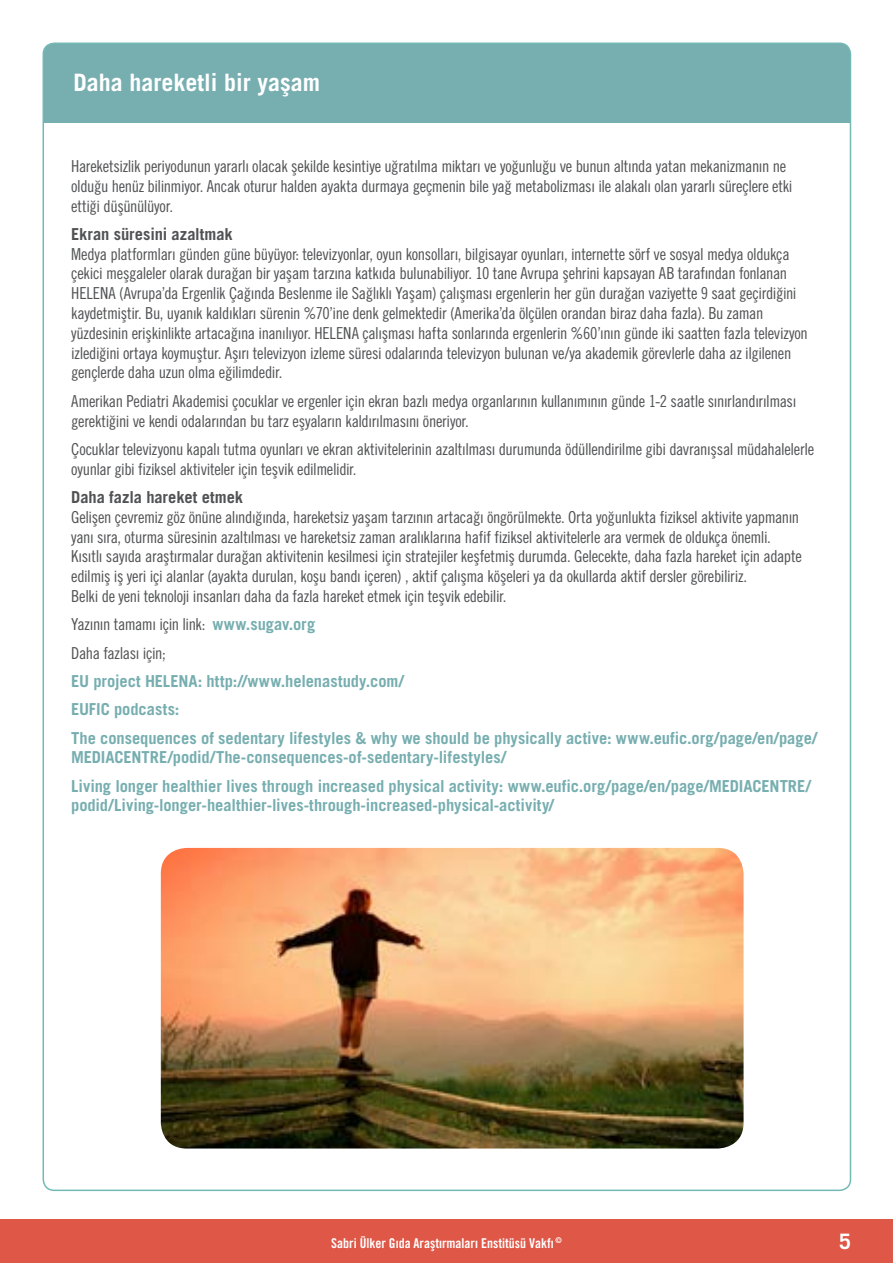
<style>
.page{position:relative;width:893px;height:1263px;background:#fff}
.page>*{position:absolute;margin:0;border:0;box-sizing:border-box;transform-origin:0 0}
.t1{font:700 24px "Trade Gothic";color:#fff}
.t2{font:700 21.3px "Trade Gothic";color:#fff}
.t3{font:16.5px/19.8px "Trade Gothic Condensed";letter-spacing:-.02em;color:#515254}
.t4{font:700 16.5px/28.3px "Trade Gothic";letter-spacing:-.005em;color:#77aeb0}
.t5{font:700 16.5px "Trade Gothic";color:#515254}
.t6{font:700 condensed 13.5px "Trade Gothic";color:#fff}
.s1{font-family:"Trade Gothic";font-weight:700;color:#77aeb0}
</style>
<div class="page">
<div style="left:0;top:1219px;width:893px;height:44px;background:#de5747"></div>
<div style="left:43px;top:43px;width:807px;height:80px;background:#77aeb0"></div>
<img style="left:161px;top:848px;width:582px;height:300px">
<h1 class="t1" style="left:73px;top:68px;width:248px">Daha hareketli bir yaşam</h1>
<p class="t3" style="left:71px;top:156px;width:723px">Hareketsizlik periyodunun yararlı olacak şekilde kesintiye uğratılma miktarı ve yoğunluğu ve bunun altında yatan mekanizmanın ne olduğu henüz bilinmiyor. Ancak oturur halden ayakta durmaya geçmenin bile yağ metabolizması ile alakalı olan yararlı süreçlere etki ettiği düşünülüyor.</p>
<p class="t5" style="left:71px;top:224px;width:163px">Ekran süresini azaltmak</p>
<p class="t3" style="left:71px;top:244px;width:738px">Medya platformları günden güne büyüyor: televizyonlar, oyun konsolları, bilgisayar oyunları, internette sörf ve sosyal medya oldukça çekici meşgaleler olarak durağan bir yaşam tarzına katkıda bulunabiliyor. 10 tane Avrupa şehrini kapsayan AB tarafından fonlanan HELENA (Avrupa’da Ergenlik Çağında Beslenme ile Sağlıklı Yaşam) çalışması ergenlerin her gün durağan vaziyette 9 saat geçirdiğini kaydetmiştir. Bu, uyanık kaldıkları sürenin %70’ine denk gelmektedir (Amerika’da ölçülen orandan biraz daha fazla). Bu zaman yüzdesinin erişkinlikte artacağına inanılıyor. HELENA çalışması hafta sonlarında ergenlerin %60’ının günde iki saatten fazla televizyon izlediğini ortaya koymuştur. Aşırı televizyon izleme süresi odalarında televizyon bulunan ve/ya akademik görevlerle daha az ilgilenen gençlerde daha uzun olma eğilimdedir.</p>
<p class="t3" style="left:71px;top:391px;width:727px">Amerikan Pediatri Akademisi çocuklar ve ergenler için ekran bazlı medya organlarının kullanımının günde 1-2 saatle sınırlandırılması gerektiğini ve kendi odalarından bu tarz eşyaların kaldırılmasını öneriyor.</p>
<p class="t3" style="left:71px;top:439px;width:744px">Çocuklar televizyonu kapalı tutma oyunları ve ekran aktivitelerinin azaltılması durumunda ödüllendirilme gibi davranışsal müdahalelerle oyunlar gibi fiziksel aktiviteler için teşvik edilmelidir.</p>
<p class="t5" style="left:71px;top:487px;width:173px">Daha fazla hareket etmek</p>
<p class="t3" style="left:71px;top:507px;width:732px">Gelişen çevremiz göz önüne alındığında, hareketsiz yaşam tarzının artacağı öngörülmekte. Orta yoğunlukta fiziksel aktivite yapmanın yanı sıra, oturma süresinin azaltılması ve hareketsiz zaman aralıklarına hafif fiziksel aktivitelerle ara vermek de oldukça önemli.<br>Kısıtlı sayıda araştırmalar durağan aktivitenin kesilmesi için stratejiler keşfetmiş durumda. Gelecekte, daha fazla hareket için adapte edilmiş iş yeri içi alanlar (ayakta durulan, koşu bandı içeren) , aktif çalışma köşeleri ya da okullarda aktif dersler görebiliriz.<br>Belki de yeni teknoloji insanları daha da fazla hareket etmek için teşvik edebilir.</p>
<p class="t3" style="left:71px;top:610px;width:246px;line-height:28.3px">Yazının tamamı için link: <span class="s1">www.sugav.org<br></span>Daha fazlası için;</p>
<p class="t4" style="left:71px;top:667px;width:747px">EU project HELENA: http://www.helenastudy.com/<br>EUFIC podcasts:<br>The consequences of sedentary lifestyles &amp; why we should be physically active: www.eufic.org/page/en/page/</p>
<p class="t4" style="left:71px;top:743px;width:741px">MEDIACENTRE/podid/The-consequences-of-sedentary-lifestyles/<br>Living longer healthier lives through increased physical activity: www.eufic.org/page/en/page/MEDIACENTRE/</p>
<p class="t4" style="left:71px;top:791px;width:484px">podid/Living-longer-healthier-lives-through-increased-physical-activity/</p>
<p class="t6" style="left:331px;top:1234px;width:232px">Sabri Ülker Gıda Araştırmaları Enstitüsü Vakfı <sup>©</sup></p>
<p class="t2" style="left:839px;top:1228px;width:13px">5</p>
</div>
